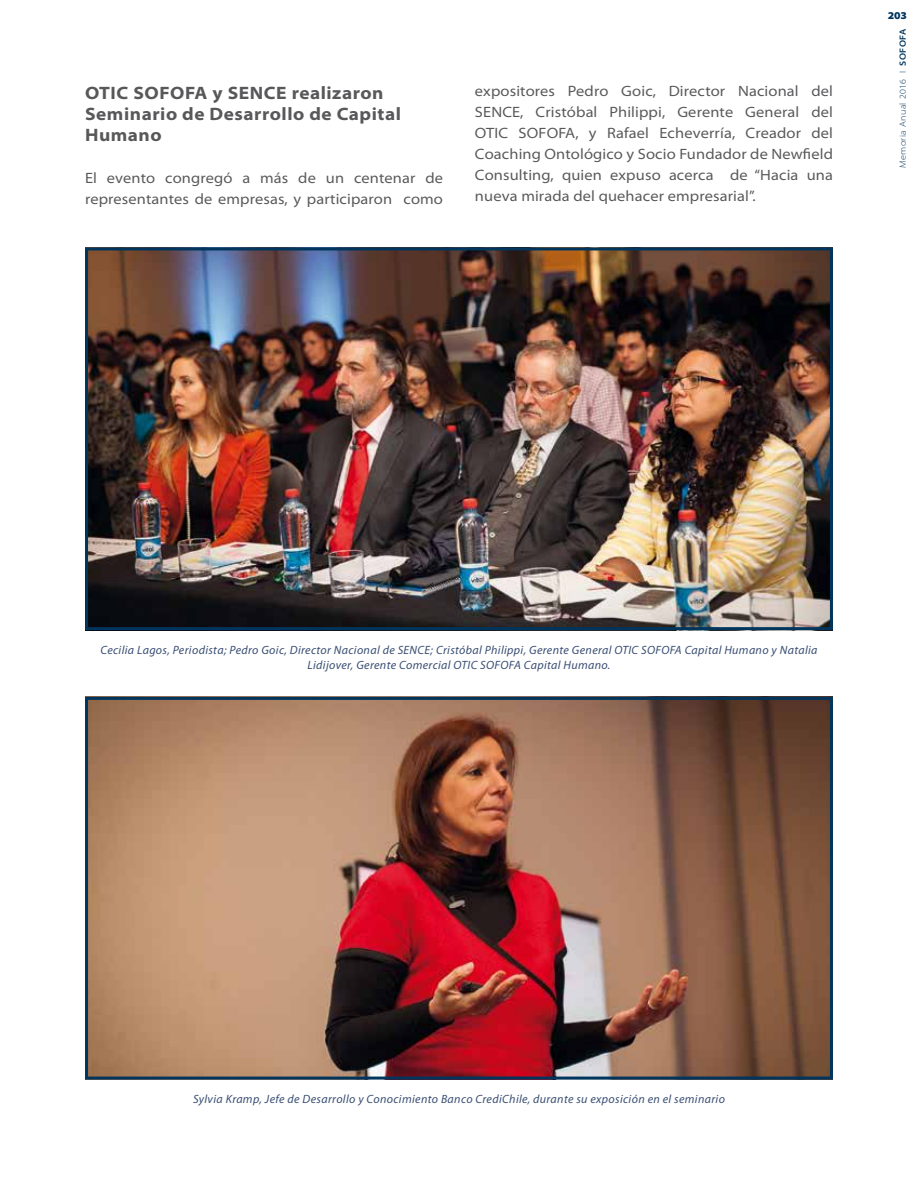
<style>
.page{position:relative;width:918px;height:1188px;background:#fff}
.page>*{position:absolute;margin:0;border:0;box-sizing:border-box;transform-origin:0 0}
.t1{font:700 semi-expanded 18px/21px "Myriad Pro";letter-spacing:.03em;color:#58585a}
.t2{font:semi-expanded 15px/21px "Myriad Pro";letter-spacing:.01em;color:#58585a}
.t3{font:italic 12px/14.4px "Myriad Pro";letter-spacing:.03em;color:#394e73;text-align:center}
.t4{font:900 semi-expanded 10.5px "Myriad Pro";color:#00355d}
.t5{font:300 semi-expanded 9px "Myriad Pro";letter-spacing:.05em;color:#00355d}
.s1{font-weight:600}
</style>
<div class="page">
<img style="left:89px;top:251px;width:740px;height:375px">
<div style="left:85px;top:247px;width:748px;height:383px;border:3px solid #00355d"></div>
<img style="left:89px;top:701px;width:740px;height:375px">
<div style="left:85px;top:697px;width:748px;height:383px;border:3px solid #00355d"></div>
<p class="t1" style="left:85px;top:82px;width:317px">OTIC SOFOFA y SENCE realizaron<br>Seminario de Desarrollo de Capital<br>Humano</p>
<p class="t2" style="left:85px;top:167px;width:360px">El evento congregó a más de un centenar de representantes de empresas, y participaron como</p>
<p class="t2" style="left:475px;top:81px;width:360px;text-align:justify">expositores Pedro Goic, Director Nacional del SENCE, Cristóbal Philippi, Gerente General del OTIC SOFOFA, y Rafael Echeverría, Creador del Coaching Ontológico y Socio Fundador de Newfield Consulting, quien expuso acerca de “Hacia una nueva mirada del quehacer empresarial”.</p>
<p class="t4" style="left:888px;top:10px;width:21px">203</p>
<p class="t5" style="left:898px;top:168px;width:141px;rotate:-90deg">Memoria Anual 2016 I <span class="s1">SOFOFA</span></p>
<p class="t3" style="left:100px;top:643px;width:719px">Cecilia Lagos, Periodista; Pedro Goic, Director Nacional de SENCE; Cristóbal Philippi, Gerente General OTIC SOFOFA Capital Humano y Natalia<br>Lidijover, Gerente Comercial OTIC SOFOFA Capital Humano.</p>
<p class="t3" style="left:193px;top:1092px;width:533px">Sylvia Kramp, Jefe de Desarrollo y Conocimiento Banco CrediChile, durante su exposición en el seminario</p>
</div>
